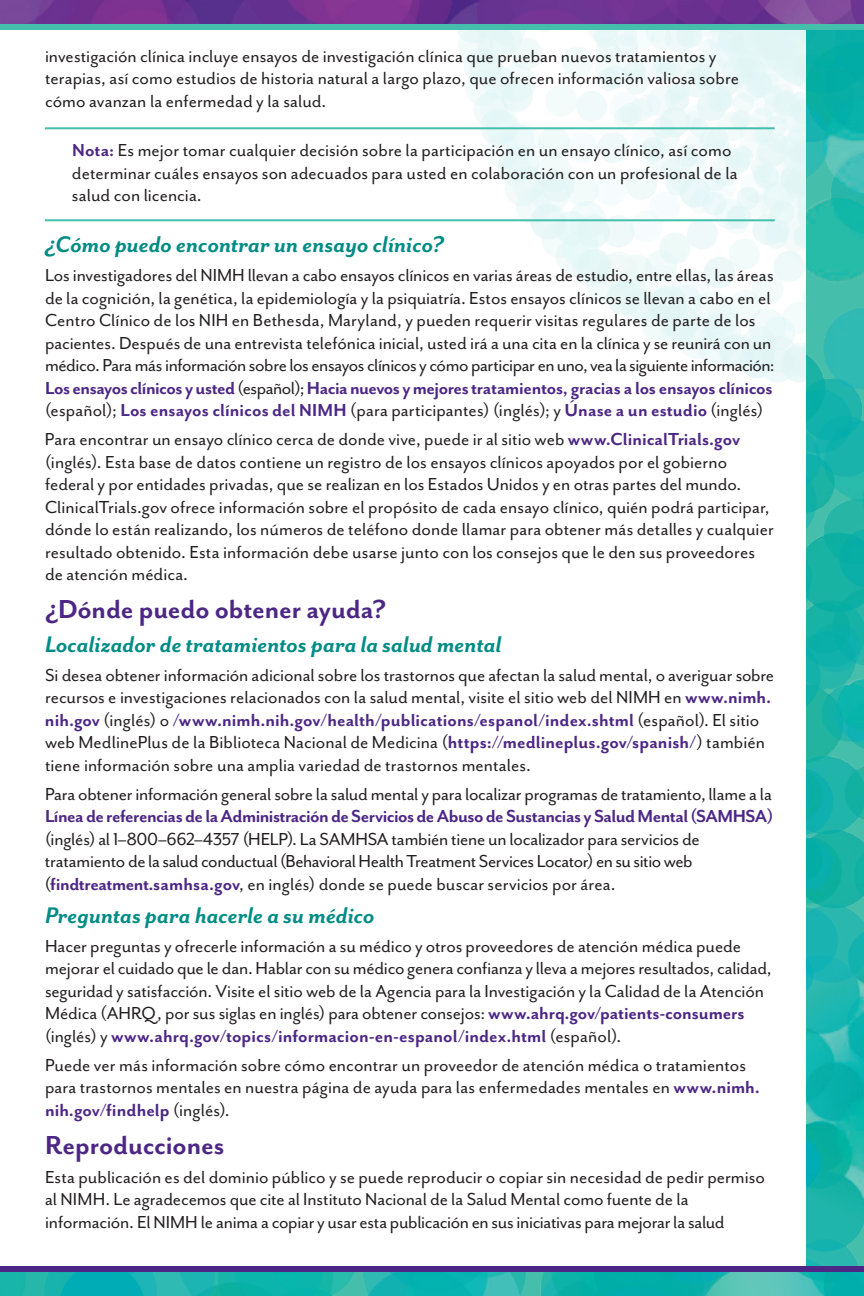
<style>
.page{position:relative;width:864px;height:1296px;background:#fff}
.page>*{position:absolute;margin:0;border:0;box-sizing:border-box;transform-origin:0 0}
.t1{font:700 30px "Mr Eaves San OT";letter-spacing:-.005em;color:#4c2785}
.t2{font:italic 700 26px "Mr Eaves San OT";color:#008c85}
.Intense_Quote{font:20px/22.4px "Mr Eaves San OT";color:#231f20}
.s1{font-weight:700;color:#4c2785}
</style>
<div class="page">
<hr style="left:45px;top:127px;width:730px;height:2px;background:#45bfab">
<hr style="left:45px;top:219px;width:730px;height:2px;background:#45bfab">
<img style="left:0;top:0;width:864px;height:24px">
<img style="left:0;top:1272px;width:864px;height:24px">
<img style="left:806px;top:30px;width:58px;height:1236px">
<div style="left:0;top:24px;width:864px;height:6px;background:#45bfab"></div>
<div style="left:0;top:1266px;width:864px;height:6px;background:#4c2785"></div>
<p class="Intense_Quote" style="left:45px;top:45px;width:696px">investigación clínica incluye ensayos de investigación clínica que prueban nuevos tratamientos y terapias, así como estudios de historia natural a largo plazo, que ofrecen información valiosa sobre cómo avanzan la enfermedad y la salud.</p>
<p class="Intense_Quote" style="left:72px;top:139px;width:667px"><span class="s1">Nota:</span> Es mejor tomar cualquier decisión sobre la participación en un ensayo clínico, así como determinar cuáles ensayos son adecuados para usted en colaboración con un profesional de la salud con licencia.</p>
<h3 class="t2" style="left:45px;top:230px;width:400px">¿Cómo puedo encontrar un ensayo clínico?</h3>
<p class="Intense_Quote" style="left:45px;top:264px;width:731px">Los investigadores del NIMH llevan a cabo ensayos clínicos en varias áreas de estudio, entre ellas, las áreas de la cognición, la genética, la epidemiología y la psiquiatría. Estos ensayos clínicos se llevan a cabo en el Centro Clínico de los NIH en Bethesda, Maryland, y pueden requerir visitas regulares de parte de los pacientes. Después de una entrevista telefónica inicial, usted irá a una cita en la clínica y se reunirá con un médico. Para más información sobre los ensayos clínicos y cómo participar en uno, vea la siguiente información:<br><span class="s1">Los ensayos clínicos y usted</span> (español); <span class="s1">Hacia nuevos y mejores tratamientos, gracias a los ensayos clínicos </span>(español); <span class="s1">Los ensayos clínicos del NIMH</span> (para participantes) (inglés); y <span class="s1">Únase a un estudio</span> (inglés)</p>
<p class="Intense_Quote" style="left:45px;top:428px;width:730px">Para encontrar un ensayo clínico cerca de donde vive, puede ir al sitio web <span class="s1">www.ClinicalTrials.gov </span>(inglés). Esta base de datos contiene un registro de los ensayos clínicos apoyados por el gobierno federal y por entidades privadas, que se realizan en los Estados Unidos y en otras partes del mundo.<br>ClinicalTrials.gov ofrece información sobre el propósito de cada ensayo clínico, quién podrá participar, dónde lo están realizando, los números de teléfono donde llamar para obtener más detalles y cualquier resultado obtenido. Esta información debe usarse junto con los consejos que le den sus proveedores de atención médica.</p>
<h2 class="t1" style="left:45px;top:592px;width:343px">¿Dónde puedo obtener ayuda?</h2>
<h3 class="t2" style="left:45px;top:629px;width:458px">Localizador de tratamientos para la salud mental</h3>
<p class="Intense_Quote" style="left:45px;top:664px;width:731px">Si desea obtener información adicional sobre los trastornos que afectan la salud mental, o averiguar sobre recursos e investigaciones relacionados con la salud mental, visite el sitio web del NIMH en <span class="s1">www.nimh. nih.gov</span> (inglés) o <span class="s1">/www.nimh.nih.gov/health/publications/espanol/index.shtml</span> (español). El sitio web MedlinePlus de la Biblioteca Nacional de Medicina (<span class="s1">https://medlineplus.gov/spanish/</span>) también tiene información sobre una amplia variedad de trastornos mentales.</p>
<p class="Intense_Quote" style="left:45px;top:783px;width:730px">Para obtener información general sobre la salud mental y para localizar programas de tratamiento, llame a la <span class="s1">Línea de referencias de la Administración de Servicios de Abuso de Sustancias y Salud Mental (SAMHSA) </span>(inglés) al 1–800–662–4357 (HELP). La SAMHSA también tiene un localizador para servicios de tratamiento de la salud conductual (Behavioral Health Treatment Services Locator) en su sitio web (<span class="s1">findtreatment.samhsa.gov</span>, en inglés) donde se puede buscar servicios por área.</p>
<h3 class="t2" style="left:45px;top:901px;width:331px">Preguntas para hacerle a su médico</h3>
<p class="Intense_Quote" style="left:45px;top:935px;width:728px">Hacer preguntas y ofrecerle información a su médico y otros proveedores de atención médica puede mejorar el cuidado que le dan. Hablar con su médico genera confianza y lleva a mejores resultados, calidad, seguridad y satisfacción. Visite el sitio web de la Agencia para la Investigación y la Calidad de la Atención Médica (AHRQ, por sus siglas en inglés) para obtener consejos: <span class="s1">www.ahrq.gov/patients-consumers </span>(inglés) y <span class="s1">www.ahrq.gov/topics/informacion-en-espanol/index.html</span> (español).</p>
<p class="Intense_Quote" style="left:45px;top:1054px;width:717px">Puede ver más información sobre cómo encontrar un proveedor de atención médica o tratamientos para trastornos mentales en nuestra página de ayuda para las enfermedades mentales en <span class="s1">www.nimh. nih.gov/findhelp</span> (inglés).</p>
<h2 class="t1" style="left:45px;top:1128px;width:181px">Reproducciones</h2>
<p class="Intense_Quote" style="left:45px;top:1166px;width:722px">Esta publicación es del dominio público y se puede reproducir o copiar sin necesidad de pedir permiso al NIMH. Le agradecemos que cite al Instituto Nacional de la Salud Mental como fuente de la información. El NIMH le anima a copiar y usar esta publicación en sus iniciativas para mejorar la salud</p>
</div>
